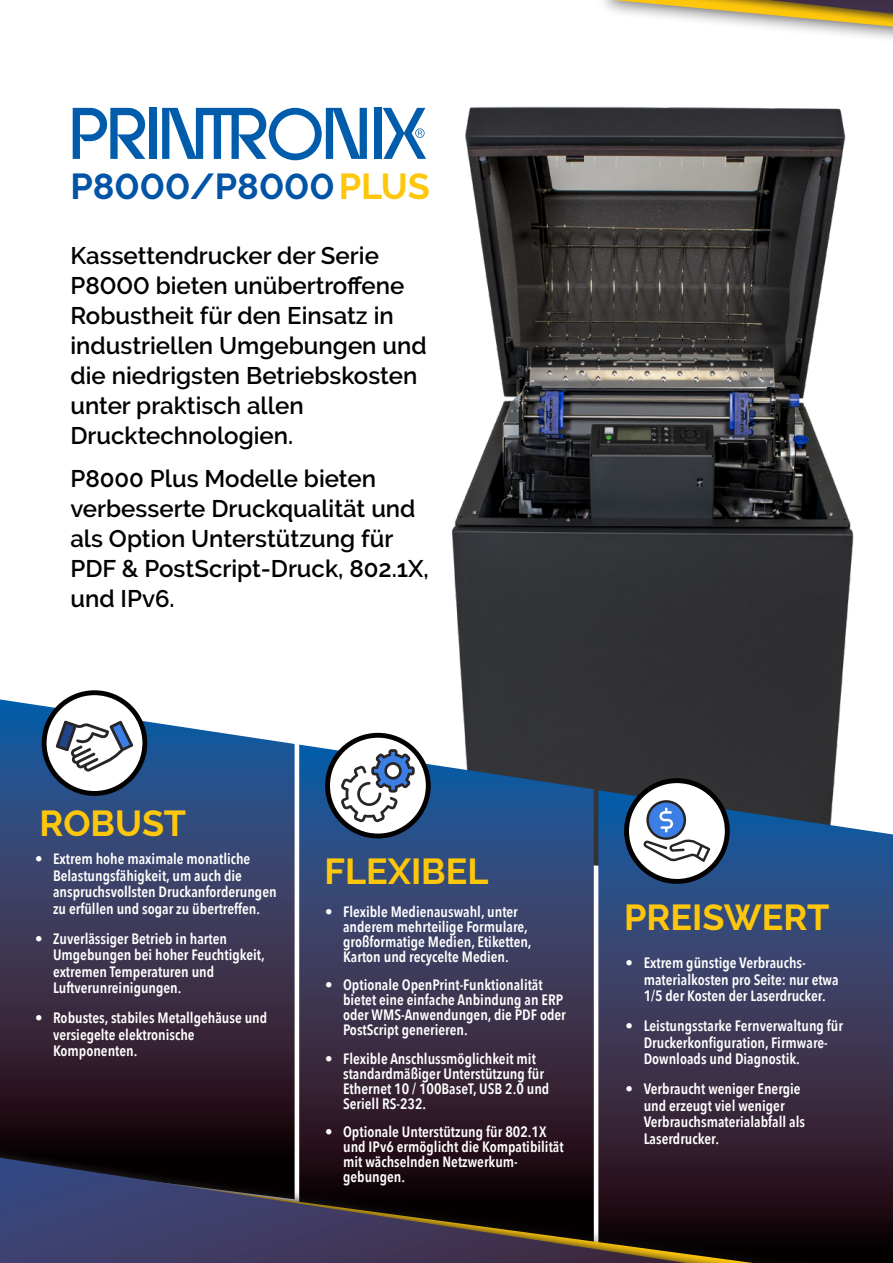
<style>
.page{position:relative;width:893px;height:1263px;background:#fff}
.page>*{position:absolute;margin:0;border:0;box-sizing:border-box;transform-origin:0 0}
.t1{font:700 36px "Raleway";color:#fec70c}
.t2{font:700 36px "Raleway";color:#0154a6}
.t3{font:600 24px/30px "Raleway";color:#030000}
.t4{font:600 15px/16.5px "Avenir Next Condensed";color:#fff}
.s1{color:#fec70c}
</style>
<div class="page">
<svg style="left:603px;top:0;width:290px;height:39px"></svg>
<div style="left:149px;top:108px;width:8px;height:51px;background:#015dab"></div>
<div style="left:375px;top:108px;width:7px;height:51px;background:#015dab"></div>
<svg style="left:73px;top:108px;width:72px;height:51px"></svg>
<svg style="left:162px;top:108px;width:205px;height:52px"></svg>
<svg style="left:383px;top:108px;width:43px;height:51px"></svg>
<img style="left:452px;top:106px;width:402px;height:760px">
<svg style="left:0;top:699px;width:295px;height:447px;background:#393c5a"></svg>
<svg style="left:299px;top:745px;width:295px;height:401px;background:#353a5b"></svg>
<svg style="left:598px;top:790px;width:295px;height:473px;background:#384164"></svg>
<div style="left:0;top:1147px;width:875px;height:116px;background:#231f20;opacity:.75"></div>
<div style="left:0;top:1146px;width:813px;height:117px;background:#231f20;opacity:.75"></div>
<svg style="left:0;top:1158px;width:686px;height:105px;background:#2e283b"></svg>
<svg style="left:328px;top:735px;width:100px;height:101px"></svg>
<svg style="left:341px;top:749px;width:74px;height:74px"></svg>
<div style="left:325px;top:733px;width:106px;height:105px;border:5px solid #030000;border-radius:50%"></div>
<svg style="left:44px;top:693px;width:101px;height:100px"></svg>
<svg style="left:56px;top:720px;width:77px;height:51px"></svg>
<div style="left:42px;top:690px;width:105px;height:106px;border:5px solid #030000;border-radius:50%"></div>
<svg style="left:626px;top:781px;width:101px;height:100px"></svg>
<svg style="left:643px;top:800px;width:67px;height:62px"></svg>
<div style="left:624px;top:778px;width:106px;height:106px;border:5px solid #030000;border-radius:50%"></div>
<p class="t2" style="left:70px;top:166px;width:361px">P8000/P8000<span class="s1">PLUS</span></p>
<p class="t3" style="left:70px;top:240px;width:358px">Kassettendrucker der Serie<br>P8000 bieten unübertroffene<br>Robustheit für den Einsatz in industriellen Umgebungen und die niedrigsten Betriebskosten unter praktisch allen<br>Drucktechnologien.</p>
<p class="t3" style="left:70px;top:464px;width:360px">P8000 Plus Modelle bieten verbesserte Druckqualität und als Option Unterstützung für<br>PDF &amp; PostScript-Druck, 802.1X, und IPv6.</p>
<p class="t1" style="left:39px;top:802px;width:148px">ROBUST</p>
<p class="t4" style="left:53px;top:850px;width:225px;text-indent:-18px">• Extrem hohe maximale monatliche Belastungsfähigkeit, um auch die anspruchsvollsten Druckanforderungen zu erfüllen und sogar zu übertreffen.</p>
<p class="t4" style="left:53px;top:930px;width:213px;text-indent:-18px">• Zuverlässiger Betrieb in harten<br>Umgebungen bei hoher Feuchtigkeit, extremen Temperaturen und<br>Luftverunreinigungen.</p>
<p class="t4" style="left:53px;top:1009px;width:216px;text-indent:-18px">• Robustes, stabiles Metallgehäuse und versiegelte elektronische<br>Komponenten.</p>
<p class="t1" style="left:324px;top:851px;width:166px">FLEXIBEL</p>
<p class="t4" style="left:343px;top:903px;width:190px;line-height:15px;text-indent:-18px">• Flexible Medienauswahl, unter anderem mehrteilige Formulare, großformatige Medien, Etiketten,<br>Karton und recycelte Medien.</p>
<p class="t4" style="left:343px;top:977px;width:224px;line-height:15px;text-indent:-18px">• Optionale OpenPrint-Funktionalität bietet eine einfache Anbindung an ERP oder WMS-Anwendungen, die PDF oder PostScript generieren.</p>
<p class="t4" style="left:343px;top:1050px;width:208px;line-height:15px;text-indent:-18px">• Flexible Anschlussmöglichkeit mit standardmäßiger Unterstützung für<br>Ethernet 10 / 100BaseT, USB 2.0 und<br>Seriell RS-232.</p>
<p class="t4" style="left:343px;top:1124px;width:222px;line-height:15px;text-indent:-18px">• Optionale Unterstützung für 802.1X und IPv6 ermöglicht die Kompatibilität mit wächselnden Netzwerkum&shy;gebungen.</p>
<p class="t1" style="left:624px;top:896px;width:207px">PREISWERT</p>
<p class="t4" style="left:644px;top:954px;width:197px;text-indent:-18px">• Extrem günstige Verbrauchs&shy;materialkosten pro Seite: nur etwa<br>1/5 der Kosten der Laserdrucker.</p>
<p class="t4" style="left:644px;top:1017px;width:201px;text-indent:-18px">• Leistungsstarke Fernverwaltung für<br>Druckerkonfiguration, Firmware-<br>Downloads und Diagnostik.</p>
<p class="t4" style="left:644px;top:1080px;width:163px;text-indent:-18px">• Verbraucht weniger Energie und erzeugt viel weniger<br>Verbrauchsmaterialabfall als<br>Laserdrucker.</p>
</div>
